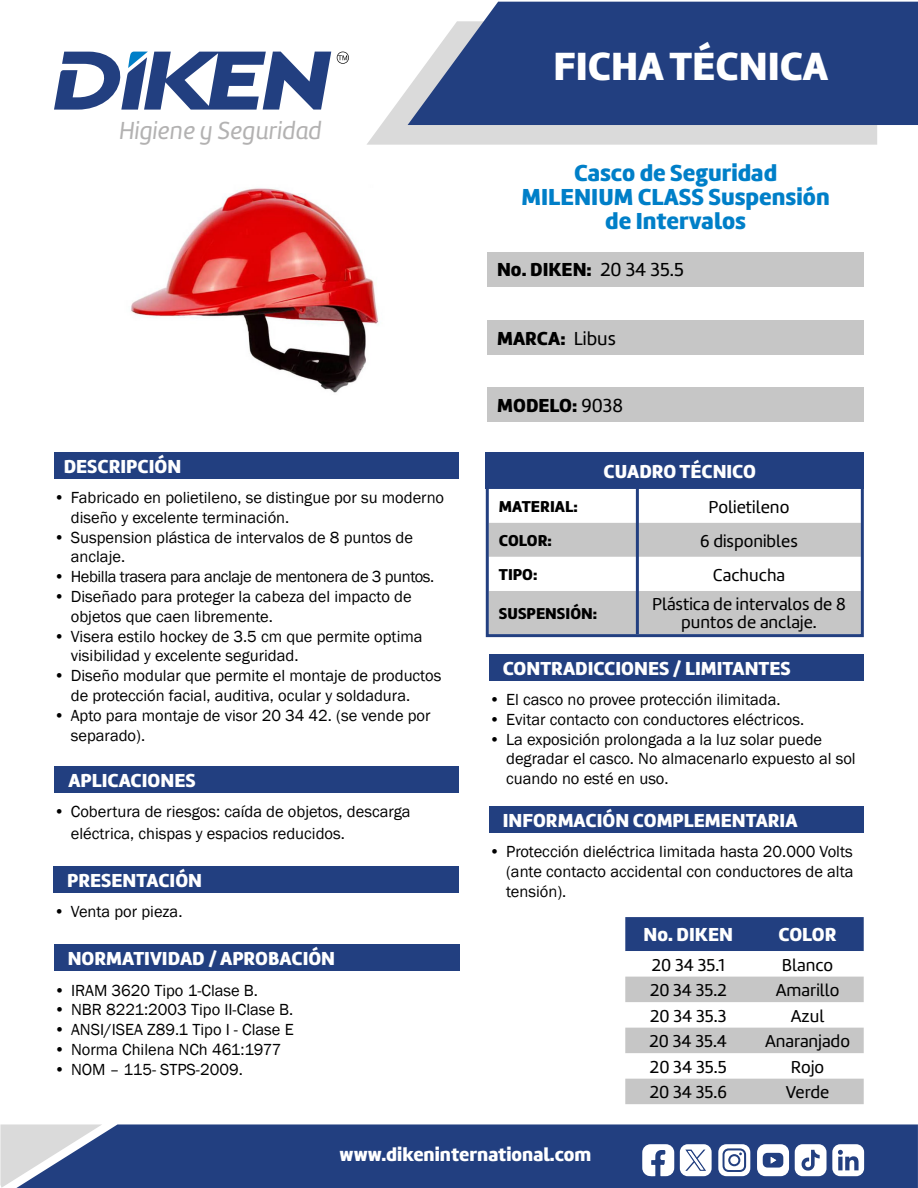
<style>
.page{position:relative;width:918px;height:1188px;background:#fff}
.page>*{position:absolute;margin:0;border:0;box-sizing:border-box;transform-origin:0 0}
.t1{font:40.8px "Amelia Basic Black";color:#fff}
.t2{font:25.5px "Amelia Basic Italic";color:#b3b2b2}
.t3{font:24px/24px "Amelia Basic Black";color:#007fc8;text-align:center}
.t4{font:19.5px "Amelia Basic Black";color:#fff}
.t5{font:19.5px "Amelia Basic Black";color:#000}
.t6{font:18px "Amelia Basic";color:#000}
.t7{font:17.85px/17.9px "Amelia Basic";color:#000;text-align:center}
.t8{font:16.5px/19.8px "Franklin Gothic";color:#000}
.t9{font:16.5px "Franklin Gothic";letter-spacing:-.025em;color:#000}
.t10{font:16.35px "Amelia Basic Black";color:#000}
.s1{font-family:"Amelia Basic"}
.s2{font-size:17.85px}
</style>
<div class="page">
<div style="left:102px;top:1124px;width:816px;height:64px;background:#223f80"></div>
<svg style="left:0;top:1124px;width:102px;height:64px;background:#9ea8bf"></svg>
<svg style="left:367px;top:88px;width:510px;height:57px;background:#ddddde"></svg>
<svg style="left:408px;top:2px;width:510px;height:123px;background:#36508b"></svg>
<svg style="left:54px;top:51px;width:277px;height:59px"></svg>
<svg style="left:337px;top:52px;width:12px;height:12px"></svg>
<svg style="left:680px;top:1144px;width:32px;height:32px"></svg>
<svg style="left:642px;top:1144px;width:32px;height:32px"></svg>
<svg style="left:718px;top:1144px;width:32px;height:32px"></svg>
<div style="left:730px;top:1156px;width:8px;height:8px;background:#fff;border-radius:50%"></div>
<svg style="left:757px;top:1144px;width:32px;height:32px"></svg>
<svg style="left:795px;top:1144px;width:69px;height:32px"></svg>
<svg style="left:625px;top:917px;width:239px;height:187px"></svg>
<div style="left:486px;top:452px;width:378px;height:36px;background:#223f80"></div>
<div style="left:487px;top:252px;width:377px;height:34px;background:#c6c6c6"></div>
<div style="left:487px;top:320px;width:377px;height:34px;background:#c6c6c6"></div>
<div style="left:487px;top:388px;width:377px;height:34px;background:#c6c6c6"></div>
<div style="left:54px;top:452px;width:405px;height:27px;background:#223f80"></div>
<div style="left:54px;top:766px;width:405px;height:27px;background:#223f80"></div>
<div style="left:54px;top:866px;width:405px;height:27px;background:#223f80"></div>
<div style="left:489px;top:806px;width:375px;height:27px;background:#223f80"></div>
<svg style="left:490px;top:490px;width:370px;height:143px"></svg>
<div style="left:486px;top:486px;width:378px;height:151px;border:3px solid #223f80"></div>
<hr style="left:636px;top:486px;width:3px;height:148px;background:#223f80">
<div style="left:54px;top:945px;width:406px;height:26px;background:#223f80"></div>
<div style="left:489px;top:654px;width:375px;height:27px;background:#223f80"></div>
<img style="left:131px;top:188px;width:248px;height:205px">
<h2 class="t2" style="left:119px;top:116px;width:204px">Higiene y Seguridad</h2>
<p class="t4" style="left:64px;top:455px;width:119px">DESCRIPCIÓN</p>
<p class="t8" style="left:71px;top:488px;width:375px;text-indent:-17px">• Fabricado en polietileno, se distingue por su moderno diseño y excelente terminación.</p>
<p class="t8" style="left:71px;top:528px;width:344px;text-indent:-17px">• Suspension plástica de intervalos de 8 puntos de anclaje.</p>
<p class="t9" style="left:54px;top:567px;width:382px">• Hebilla trasera para anclaje de mentonera de 3 puntos.</p>
<p class="t8" style="left:71px;top:587px;width:342px;text-indent:-17px">• Diseñado para proteger la cabeza del impacto de objetos que caen libremente.</p>
<p class="t8" style="left:71px;top:627px;width:353px;text-indent:-17px">• Visera estilo hockey de 3.5 cm que permite optima visibilidad y excelente seguridad.</p>
<p class="t8" style="left:71px;top:666px;width:372px;text-indent:-17px">• Diseño modular que permite el montaje de productos de protección facial, auditiva, ocular y soldadura.</p>
<p class="t8" style="left:71px;top:706px;width:361px;text-indent:-17px">• Apto para montaje de visor 20 34 42. (se vende por separado).</p>
<p class="t4" style="left:68px;top:768px;width:129px">APLICACIONES</p>
<p class="t8" style="left:71px;top:801px;width:341px;line-height:21.6px;text-indent:-17px">• Cobertura de riesgos: caída de objetos, descarga eléctrica, chispas y espacios reducidos.</p>
<p class="t4" style="left:67px;top:869px;width:136px">PRESENTACIÓN</p>
<p class="t8" style="left:54px;top:902px;width:130px">• Venta por pieza.</p>
<p class="t4" style="left:68px;top:947px;width:269px">NORMATIVIDAD / APROBACIÓN</p>
<p class="t8" style="left:54px;top:980px;width:206px">• IRAM 3620 Tipo 1-Clase B.</p>
<p class="t8" style="left:54px;top:1000px;width:241px">• NBR 8221:2003 Tipo II-Clase B.</p>
<p class="t8" style="left:54px;top:1020px;width:241px">• ANSI/ISEA Z89.1 Tipo I - Clase E</p>
<p class="t8" style="left:54px;top:1040px;width:229px">• Norma Chilena NCh 461:1977</p>
<p class="t8" style="left:54px;top:1060px;width:190px">• NOM – 115- STPS-2009.</p>
<h1 class="t1" style="left:553px;top:41px;width:276px">FICHA TÉCNICA</h1>
<h3 class="t3" style="left:522px;top:161px;width:310px">Casco de Seguridad<br>MILENIUM CLASS Suspensión de Intervalos</h3>
<p class="t5" style="left:497px;top:258px;width:188px">No. DIKEN: <span class="s1">20 34 35.5</span></p>
<p class="t5" style="left:497px;top:326px;width:120px">MARCA: <span class="s1">Libus</span></p>
<p class="t5" style="left:497px;top:394px;width:127px">MODELO: <span class="s1">9038</span></p>
<p class="t4" style="left:604px;top:459px;width:154px">CUADRO TÉCNICO</p>
<p class="t10" style="left:499px;top:497px;width:80px">MATERIAL:</p>
<p class="t6" style="left:709px;top:496px;width:82px"><span class="s2">P</span>olietileno</p>
<p class="t10" style="left:499px;top:531px;width:54px">COLOR:</p>
<p class="t7" style="left:700px;top:532px;width:99px">6 disponibles</p>
<p class="t10" style="left:499px;top:565px;width:40px">TIPO:</p>
<p class="t7" style="left:713px;top:566px;width:74px">Cachucha</p>
<p class="t10" style="left:499px;top:603px;width:100px">SUSPENSIÓN:</p>
<p class="t7" style="left:652px;top:596px;width:195px">Plástica de intervalos de 8 puntos de anclaje.</p>
<p class="t4" style="left:503px;top:656px;width:289px">CONTRADICCIONES / LIMITANTES</p>
<p class="t8" style="left:489px;top:690px;width:293px">• El casco no provee protección ilimitada.</p>
<p class="t8" style="left:489px;top:710px;width:317px">• Evitar contacto con conductores eléctricos.</p>
<p class="t8" style="left:506px;top:730px;width:351px;text-indent:-17px">• La exposición prolongada a la luz solar puede degradar el casco. No almacenarlo expuesto al sol cuando no esté en uso.</p>
<p class="t4" style="left:503px;top:809px;width:296px">INFORMACIÓN COMPLEMENTARIA</p>
<p class="t8" style="left:506px;top:842px;width:349px;text-align:justify;text-indent:-17px">• Protección dieléctrica limitada hasta 20.000 Volts (ante contacto accidental con conductores de alta tensión).</p>
<p class="t4" style="left:644px;top:923px;width:91px">No. DIKEN</p>
<p class="t4" style="left:779px;top:923px;width:59px">COLOR</p>
<p class="t7" style="left:652px;top:956px;width:74px">20 34 35.1</p>
<p class="t7" style="left:782px;top:956px;width:53px">Blanco</p>
<p class="t7" style="left:650px;top:981px;width:78px">20 34 35.2</p>
<p class="t7" style="left:776px;top:981px;width:65px">Amarillo</p>
<p class="t7" style="left:650px;top:1007px;width:78px">20 34 35.3</p>
<p class="t7" style="left:791px;top:1007px;width:35px">Azul</p>
<p class="t7" style="left:650px;top:1032px;width:79px">20 34 35.4</p>
<p class="t7" style="left:765px;top:1032px;width:86px">Anaranjado</p>
<p class="t6" style="left:650px;top:1056px;width:78px">20 34 35.5</p>
<p class="t7" style="left:791px;top:1058px;width:35px">Rojo</p>
<p class="t6" style="left:650px;top:1082px;width:79px">20 34 35.6</p>
<p class="t7" style="left:786px;top:1083px;width:45px">Verde</p>
<p class="t4" style="left:340px;top:1143px;width:253px">www.dikeninternational.com</p>
</div>
